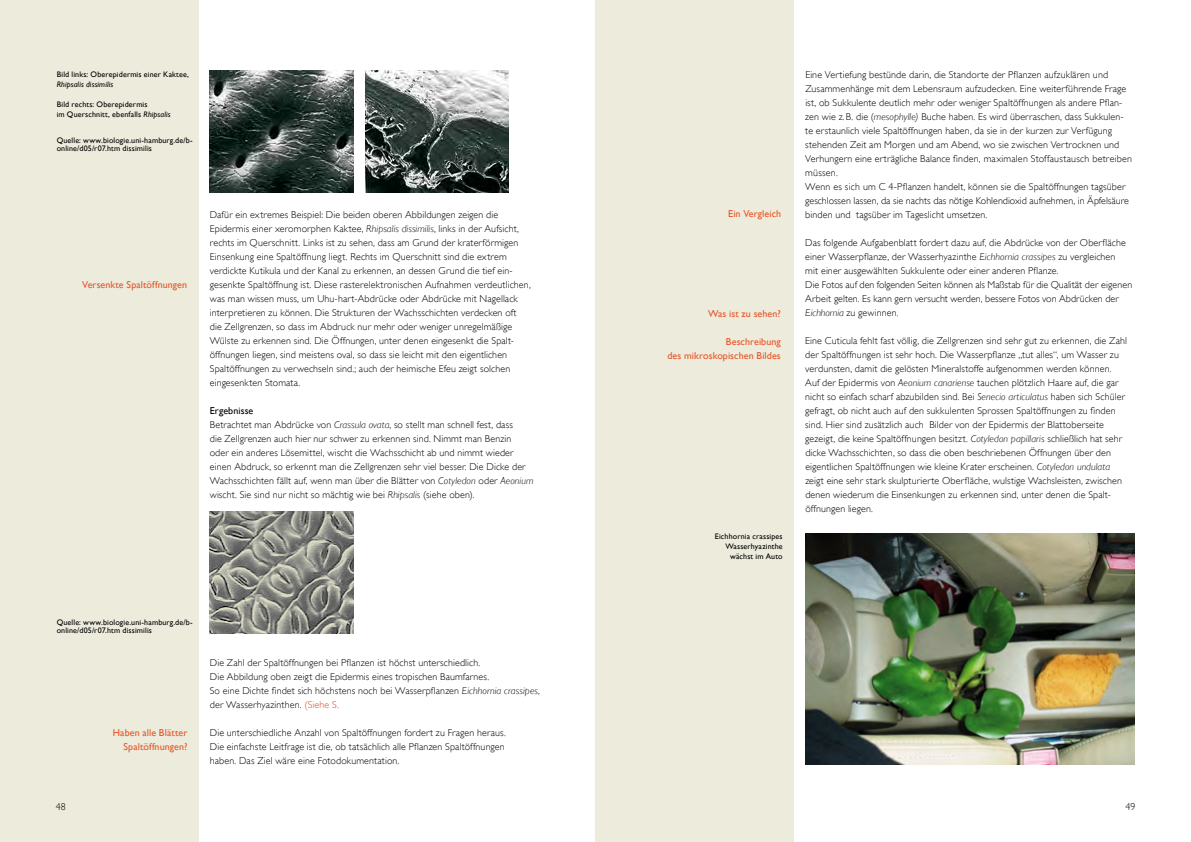
<style>
.page{position:relative;width:1191px;height:842px;background:#fff}
.page>*{position:absolute;margin:0;border:0;box-sizing:border-box;transform-origin:0 0}
.t1{font:300 10px/14px "Gill Sans";letter-spacing:.01em;color:#000}
.t2{font:10px/14px "Gill Sans";letter-spacing:.01em;color:#e85425;text-align:right}
.t3{font:8px/10px "Gill Sans";letter-spacing:.015em;color:#000}
.t4{font:italic 8px "Gill Sans";letter-spacing:.02em;color:#000}
.s1{font-style:italic}
.s2{font-weight:400}
.s3{color:#e64427}
</style>
<div class="page">
<div style="left:0;top:0;width:198px;height:842px;background:#ecebdc"></div>
<div style="left:595px;top:0;width:199px;height:842px;background:#ecebdc"></div>
<img style="left:210px;top:71px;width:143px;height:122px">
<img style="left:365px;top:71px;width:144px;height:122px">
<img style="left:210px;top:512px;width:143px;height:122px">
<img style="left:805px;top:533px;width:329px;height:231px">
<p class="t3" style="left:57px;top:69px;width:134px">Bild links: Oberepidermis einer Kaktee,</p>
<p class="t4" style="left:57px;top:80px;width:58px">Rhipsalis dissimilis</p>
<p class="t3" style="left:57px;top:99px;width:115px">Bild rechts: Oberepidermis<br>im Querschnitt, ebenfalls <span class="s1">Rhipsalis</span></p>
<p class="t3" style="left:57px;top:136px;width:138px;line-height:8px">Quelle: www.biologie.uni-hamburg.de/b&shy;online/d05/r07.htm dissimilis</p>
<p class="t2" style="left:82px;top:277px;width:106px">Versenkte Spaltöffnungen</p>
<p class="t1" style="left:210px;top:207px;width:322px">Dafür ein extremes Beispiel: Die beiden oberen Abbildungen zeigen die Epidermis einer xeromorphen Kaktee, <span class="s1">Rhipsalis dissimilis</span>, links in der Aufsicht, rechts im Querschnitt. Links ist zu sehen, dass am Grund der kraterförmigen Einsenkung eine Spaltöffnung liegt. Rechts im Querschnitt sind die extrem verdickte Kutikula und der Kanal zu erkennen, an dessen Grund die tief ein&shy;gesenkte Spaltöffnung ist. Diese rasterelektronischen Aufnahmen verdeutlichen, was man wissen muss, um Uhu-hart-Abdrücke oder Abdrücke mit Nagellack interpretieren zu können. Die Strukturen der Wachsschichten verdecken oft die Zellgrenzen, so dass im Abdruck nur mehr oder weniger unregelmäßige Wülste zu erkennen sind. Die Öffnungen, unter denen eingesenkt die Spalt&shy;öffnungen liegen, sind meistens oval, so dass sie leicht mit den eigentlichen Spaltöffnungen zu verwechseln sind.; auch der heimische Efeu zeigt solchen eingesenkten Stomata.</p>
<p class="t1" style="left:210px;top:403px;width:325px"><span class="s2">Ergebnisse<br></span>Betrachtet man Abdrücke von <span class="s1">Crassula ovata</span>, so stellt man schnell fest, dass<br>die Zellgrenzen auch hier nur schwer zu erkennen sind. Nimmt man Benzin<br>oder ein anderes Lösemittel, wischt die Wachsschicht ab und nimmt wieder einen Abdruck, so erkennt man die Zellgrenzen sehr viel besser. Die Dicke der Wachsschichten fällt auf, wenn man über die Blätter von <span class="s1">Cotyledon</span> oder <span class="s1">Aeonium </span>wischt. Sie sind nur nicht so mächtig wie bei <span class="s1">Rhipsalis</span> (siehe oben).</p>
<p class="t3" style="left:57px;top:618px;width:138px;line-height:8px">Quelle: www.biologie.uni-hamburg.de/b&shy;online/d05/r07.htm dissimilis</p>
<p class="t2" style="left:113px;top:725px;width:76px">Haben alle Blätter<br>Spaltöffnungen?</p>
<p class="t1" style="left:210px;top:655px;width:332px">Die Zahl der Spaltöffnungen bei Pflanzen ist höchst unterschiedlich.<br>Die Abbildung oben zeigt die Epidermis eines tropischen Baumfarnes.<br>So eine Dichte findet sich höchstens noch bei Wasserpflanzen <span class="s1">Eichhornia crassipes, </span>der Wasserhyazinthen. <span class="s3">(Siehe S.</span></p>
<p class="t1" style="left:210px;top:725px;width:298px;text-align:justify">Die unterschiedliche Anzahl von Spaltöffnungen fordert zu Fragen heraus.<br>Die einfachste Leitfrage ist die, ob tatsächlich alle Pflanzen Spaltöffnungen haben. Das Ziel wäre eine Fotodokumentation.</p>
<p class="t2" style="left:728px;top:207px;width:55px">Ein Vergleich</p>
<p class="t2" style="left:708px;top:306px;width:74px">Was ist zu sehen?</p>
<p class="t2" style="left:667px;top:334px;width:115px">Beschreibung<br>des mikroskopischen Bildes</p>
<p class="t3" style="left:715px;top:531px;width:69px;text-align:right">Eichhornia crassipes<br>Wasserhyazinthe wächst im Auto</p>
<p class="t1" style="left:805px;top:67px;width:328px">Eine Vertiefung bestünde darin, die Standorte der Pflanzen aufzuklären und Zusammenhänge mit dem Lebensraum aufzudecken. Eine weiterführende Frage ist, ob Sukkulente deutlich mehr oder weniger Spaltöffnungen als andere Pflan&shy;zen wie z.B. die (<span class="s1">mesophylle)</span> Buche haben. Es wird überraschen, dass Sukkulen&shy;te erstaunlich viele Spaltöffnungen haben, da sie in der kurzen zur Verfügung stehenden Zeit am Morgen und am Abend, wo sie zwischen Vertrocknen und Verhungern eine erträgliche Balance finden, maximalen Stoffaustausch betreiben müssen.<br>Wenn es sich um C 4-Pflanzen handelt, können sie die Spaltöffnungen tagsüber geschlossen lassen, da sie nachts das nötige Kohlendioxid aufnehmen, in Äpfelsäure binden und tagsüber im Tageslicht umsetzen.</p>
<p class="t1" style="left:805px;top:235px;width:328px">Das folgende Aufgabenblatt fordert dazu auf, die Abdrücke von der Oberfläche einer Wasserpflanze, der Wasserhyazinthe <span class="s1">Eichhornia crassipes</span> zu vergleichen<br>mit einer ausgewählten Sukkulente oder einer anderen Pflanze.<br>Die Fotos auf den folgenden Seiten können als Maßstab für die Qualität der eigenen Arbeit gelten. Es kann gern versucht werden, bessere Fotos von Abdrücken der <span class="s1">Eichhornia</span> zu gewinnen.</p>
<p class="t1" style="left:805px;top:333px;width:323px">Eine Cuticula fehlt fast völlig, die Zellgrenzen sind sehr gut zu erkennen, die Zahl der Spaltöffnungen ist sehr hoch. Die Wasserpflanze „tut alles“, um Wasser zu verdunsten, damit die gelösten Mineralstoffe aufgenommen werden können.<br>Auf der Epidermis von <span class="s1">Aeonium canariense</span> tauchen plötzlich H aare auf, die gar nicht so einfach scharf abzubilden sind. Bei <span class="s1">Senecio articulatus</span> haben sich Schüler gefragt, ob nicht auch auf den sukkulenten Sprossen Spaltöffnungen zu finden sind. H ier sind zusätzlich auch Bilder von der Epidermis der Blattoberseite gezeigt, die keine Spaltöffnungen besitzt. <span class="s1">Cotyledon papillaris</span> schließlich hat sehr dicke Wachsschichten, so dass die oben beschriebenen Öffnungen über den eigentlichen Spaltöffnungen wie kleine Krater erscheinen. <span class="s1">Cotyledon undulata </span>zeigt eine sehr stark skulpturierte Oberfläche, wulstige Wachsleisten, zwischen denen wiederum die Einsenkungen zu erkennen sind, unter denen die Spalt&shy;öffnungen liegen.</p>
<p class="t1" style="left:56px;top:799px;width:12px">48</p>
<p class="t1" style="left:1125px;top:799px;width:11px">49</p>
</div>
